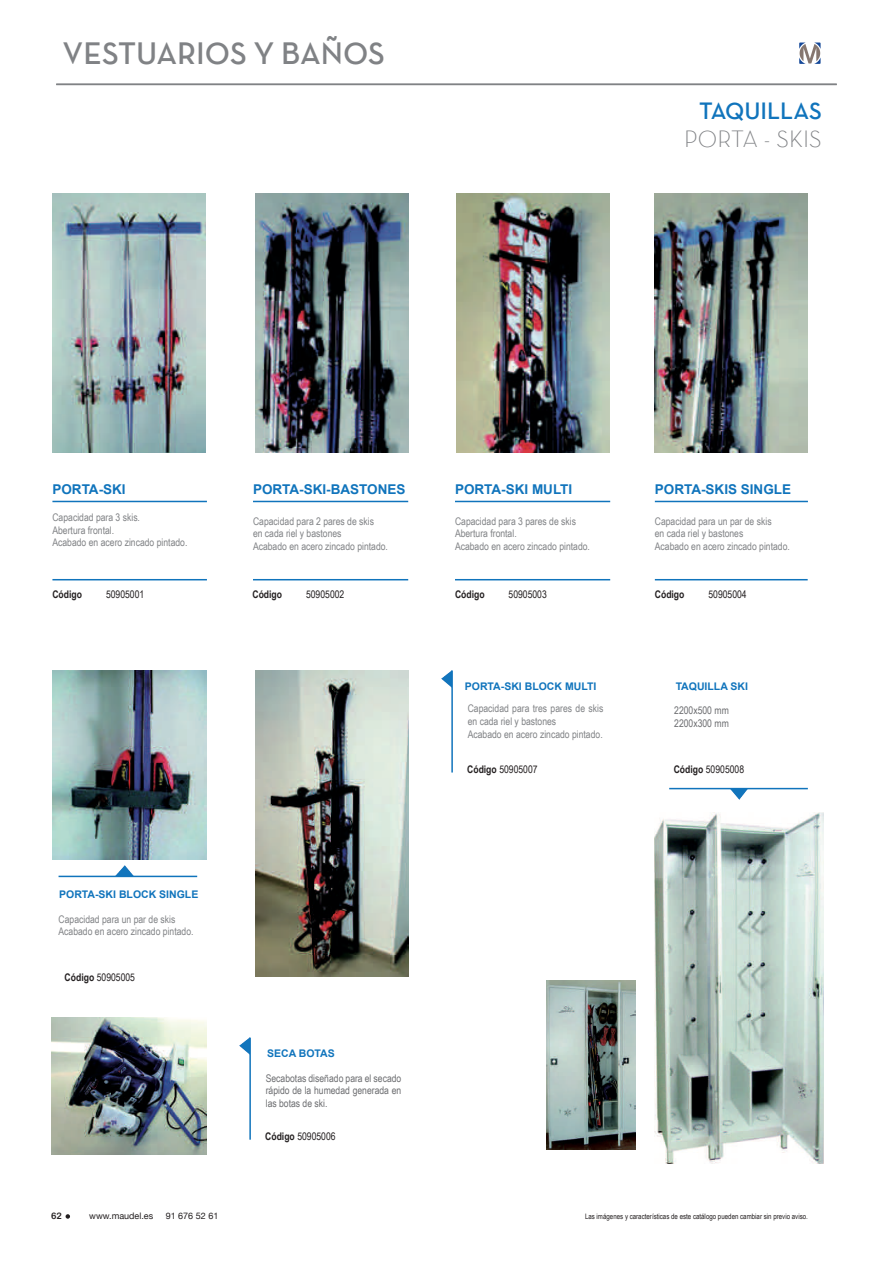
<style>
.page{position:relative;width:893px;height:1263px;background:#fff}
.page>*{position:absolute;margin:0;border:0;box-sizing:border-box;transform-origin:0 0}
.t1{font:31.5px "Neutra Text Demi SC";color:#808285}
.t2{font:24px "Neutra Text Light Alt";color:#808285}
.t3{font:24px "Neutra Text Demi SC";color:#1074bc}
.t4{font:700 13.5px "Arial";color:#1074bc}
.t5{font:10.5px/12.6px "Arial Narrow";color:#808285}
.t6{font:10.5px/12.6px "Arial Narrow";color:#6c6d70}
.t7{font:10.5px "Arial Narrow";color:#231f20}
.t8{font:700 10.5px "Arial";color:#1074bc}
.t9{font:700 10.5px "Arial Narrow";color:#231f20}
.t10{font:9px "Helvetica Neue";color:#231f20}
.t11{font:9px "Arial Rounded MT Bold";color:#231f20}
.t12{font:7.5px "Arial Narrow";color:#231f20}
.s1{font-weight:700}
.s2{color:#fff}
</style>
<div class="page">
<svg style="left:66px;top:1214px;width:4px;height:5px"></svg>
<img style="left:546px;top:980px;width:89px;height:169px">
<img style="left:52px;top:193px;width:154px;height:259px">
<img style="left:52px;top:1017px;width:155px;height:138px">
<img style="left:456px;top:193px;width:153px;height:259px">
<img style="left:52px;top:670px;width:155px;height:189px">
<img style="left:255px;top:670px;width:153px;height:307px">
<img style="left:655px;top:193px;width:153px;height:259px">
<img style="left:255px;top:193px;width:153px;height:259px">
<img style="left:655px;top:812px;width:168px;height:351px">
<img style="left:441px;top:671px;width:10px;height:16px">
<img style="left:116px;top:865px;width:17px;height:11px">
<img style="left:239px;top:1038px;width:10px;height:16px">
<img style="left:730px;top:789px;width:17px;height:11px">
<hr style="left:52px;top:501px;width:155px;height:1px;background:#1074bc">
<hr style="left:52px;top:579px;width:155px;height:1px;background:#1074bc">
<hr style="left:253px;top:501px;width:155px;height:1px;background:#1074bc">
<hr style="left:253px;top:579px;width:155px;height:1px;background:#1074bc">
<hr style="left:455px;top:501px;width:155px;height:1px;background:#1074bc">
<hr style="left:455px;top:579px;width:155px;height:1px;background:#1074bc">
<hr style="left:655px;top:501px;width:153px;height:1px;background:#1074bc">
<hr style="left:655px;top:579px;width:153px;height:1px;background:#1074bc">
<hr style="left:451px;top:670px;width:2px;height:102px;background:#1074bc">
<hr style="left:249px;top:1037px;width:2px;height:103px;background:#1074bc">
<hr style="left:59px;top:876px;width:138px;height:1px;background:#1074bc">
<hr style="left:669px;top:788px;width:139px;height:1px;background:#1074bc">
<hr style="left:56px;top:84px;width:781px;height:1px;background:#808285">
<svg style="left:799px;top:43px;width:22px;height:21px"></svg>
<h1 class="t1" style="left:63px;top:41px;width:324px">VESTUARIOS Y BAÑOS</h1>
<h2 class="t3" style="left:699px;top:102px;width:124px">TAQUILLAS</h2>
<h2 class="t2" style="left:684px;top:130px;width:139px">PORTA - SKIS</h2>
<p class="t4" style="left:52px;top:482px;width:75px">PORTA-SKI</p>
<p class="t5" style="left:52px;top:511px;width:136px">Capacidad para 3 skis.<br>Abertura frontal.<br>Acabado en acero zincado pintado.</p>
<p class="t9" style="left:52px;top:588px;width:31px">Código</p>
<p class="t7" style="left:106px;top:588px;width:40px">50905001</p>
<p class="t8" style="left:59px;top:889px;width:141px">PORTA-SKI BLOCK SINGLE</p>
<p class="t5" style="left:59px;top:912px;width:136px">Capacidad para un par de skis<br>Acabado en acero zincado pintado.</p>
<p class="t7" style="left:65px;top:971px;width:72px"><span class="s1">Código</span> 50905005</p>
<p class="t4" style="left:253px;top:482px;width:154px">PORTA-SKI-BASTONES</p>
<p class="t5" style="left:253px;top:515px;width:136px">Capacidad para 2 pares de skis<br>en cada riel y bastones<br>Acabado en acero zincado pintado.</p>
<p class="t9" style="left:252px;top:588px;width:31px">Código</p>
<p class="t7" style="left:306px;top:588px;width:40px">50905002</p>
<p class="t4" style="left:455px;top:482px;width:119px">PORTA-SKI MULTI</p>
<p class="t5" style="left:455px;top:514px;width:136px">Capacidad para 3 pares de skis<br>Abertura frontal.<br>Acabado en acero zincado pintado.</p>
<p class="t9" style="left:455px;top:588px;width:31px">Código</p>
<p class="t7" style="left:509px;top:588px;width:40px">50905003</p>
<p class="t8" style="left:465px;top:681px;width:133px">PORTA-SKI BLOCK MULTI</p>
<p class="t5" style="left:468px;top:702px;width:137px">Capacidad para tres pares de skis en cada riel y bastones<br>Acabado en acero zincado pintado.</p>
<p class="t7" style="left:467px;top:763px;width:72px"><span class="s1">Código</span> 50905007</p>
<p class="t4" style="left:655px;top:482px;width:138px">PORTA-SKIS SINGLE</p>
<p class="t5" style="left:655px;top:514px;width:136px">Capacidad para un par de skis<br>en cada riel y bastones<br>Acabado en acero zincado pintado.</p>
<p class="t9" style="left:655px;top:588px;width:31px">Código</p>
<p class="t7" style="left:708px;top:588px;width:40px">50905004</p>
<p class="t8" style="left:676px;top:680px;width:74px">TAQUILLA SKI</p>
<p class="t6" style="left:674px;top:704px;width:56px">2200x500 mm<br>2200x300 mm</p>
<p class="t7" style="left:674px;top:763px;width:72px"><span class="s1">Código</span> 50905008</p>
<p class="t8" style="left:267px;top:1048px;width:69px">SECA BOTAS</p>
<p class="t6" style="left:266px;top:1071px;width:137px;text-align:justify">Secabotas diseñado para el secado rápido de la humedad generada en las botas de ski.</p>
<p class="t7" style="left:265px;top:1130px;width:72px"><span class="s1">Código</span> 50905006</p>
<p class="t11" style="left:51px;top:1210px;width:15px">62<span class="s2">45</span></p>
<p class="t10" style="left:89px;top:1210px;width:65px">www.maudel.es</p>
<p class="t10" style="left:166px;top:1210px;width:54px">91 676 52 61</p>
<p class="t12" style="left:585px;top:1212px;width:224px">Las imágenes y características de este catálogo pueden cambiar sin previo aviso.</p>
</div>
